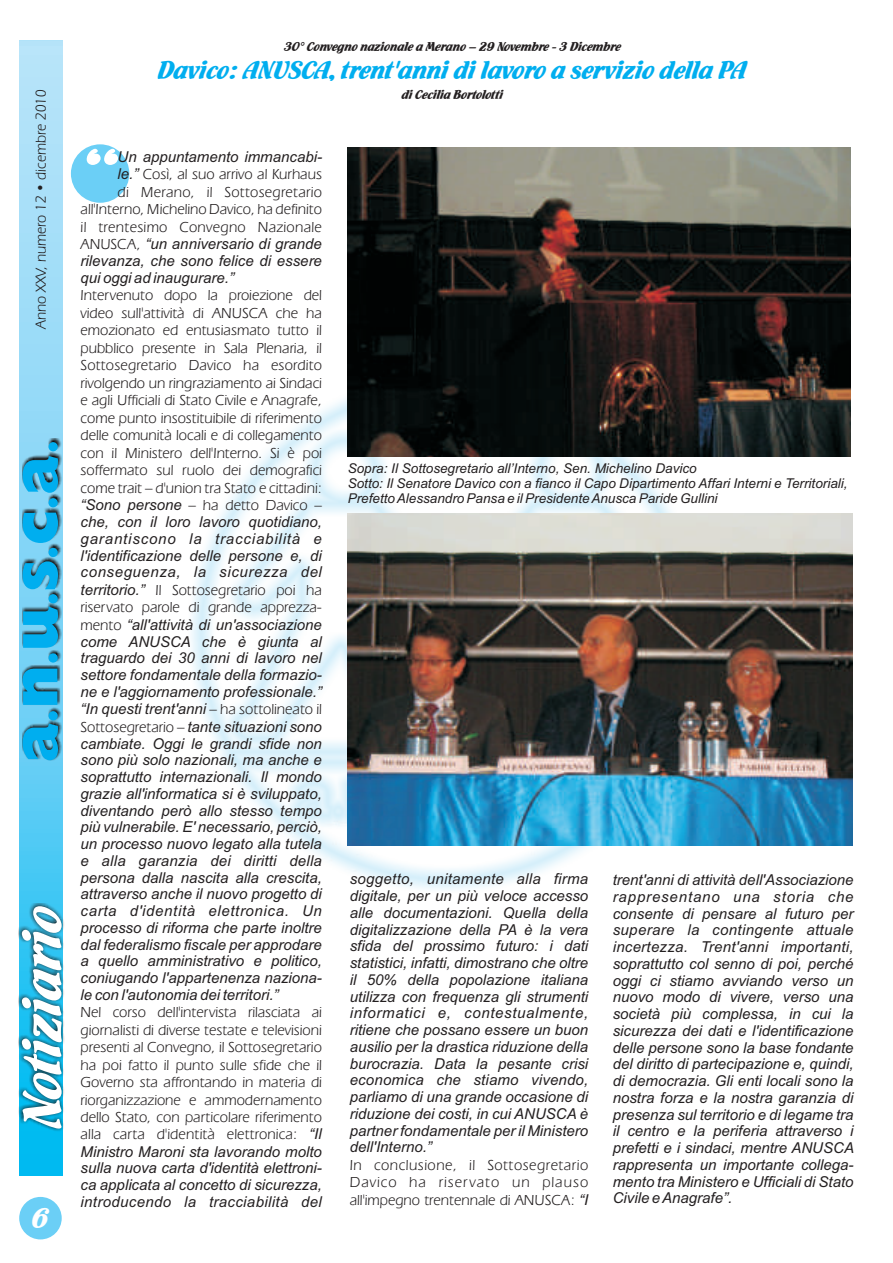
<style>
.page{position:relative;width:893px;height:1263px;background:#fff}
.page>*{position:absolute;margin:0;border:0;box-sizing:border-box;transform-origin:0 0}
.t1{font:69.9px "Flamenco D";color:#fff}
.t2{font:57.6px "Flamenco D";color:#fff}
.t3{font:30px "Flamenco D";color:#fff}
.t4{font:27px "Flamenco D";color:#00aeef}
.t5{font:italic 15px/16.8px "Arial";color:#231f20;text-align:justify}
.t6{font:15px/17.4px "Eras IT Cby BT";color:#231f20;text-align:justify}
.t7{font:15px/17.4px "Eras IT Cby BT";letter-spacing:.02em;color:#231f20;text-align:right}
.t8{font:italic 13.5px/15.1px "Arial";color:#231f20}
.t9{font:13.5px "Flamenco D";color:#231f20}
.s1{font-family:"Arial";font-style:italic}
.s2{font-family:"Eras IT Cby BT";font-style:normal}
</style>
<div class="page">
<div style="left:71px;top:144px;width:58px;height:59px;background:#6bcff6;border-radius:50%"></div>
<svg style="left:19px;top:41px;width:44px;height:1134px;background:#83d6f6"></svg>
<div style="left:19px;top:1197px;width:43px;height:42px;background:#6bcff6;border-radius:50%"></div>
<img style="left:19px;top:903px;width:46px;height:228px">
<img style="left:23px;top:438px;width:39px;height:322px">
<div style="left:48px;top:711px;width:10px;height:9px;background:#00aeef;border-radius:50%"></div>
<svg style="left:23px;top:668px;width:34px;height:37px"></svg>
<svg style="left:48px;top:653px;width:10px;height:10px"></svg>
<svg style="left:23px;top:606px;width:35px;height:42px"></svg>
<div style="left:48px;top:594px;width:10px;height:9px;background:#00aeef;border-radius:50%"></div>
<svg style="left:23px;top:561px;width:35px;height:28px"></svg>
<div style="left:48px;top:548px;width:10px;height:9px;background:#00aeef;border-radius:50%"></div>
<svg style="left:23px;top:513px;width:35px;height:30px"></svg>
<div style="left:48px;top:498px;width:10px;height:9px;background:#00aeef;border-radius:50%"></div>
<div style="left:48px;top:442px;width:10px;height:9px;background:#00aeef;border-radius:50%"></div>
<svg style="left:23px;top:723px;width:35px;height:37px"></svg>
<svg style="left:23px;top:456px;width:35px;height:37px"></svg>
<img style="left:191px;top:399px;width:514px;height:491px">
<img style="left:347px;top:147px;width:504px;height:309px">
<img style="left:348px;top:513px;width:504px;height:332px">
<p class="t6" style="left:33px;top:329px;width:241px;rotate:-90deg">Anno XXV, numero 12 • dicembre 2010</p>
<h2 class="t2" style="left:14px;top:1127px;width:225px;rotate:-90deg">Notiziario</h2>
<h3 class="t3" style="left:32px;top:1203px;width:19px">6</h3>
<p class="t9" style="left:284px;top:40px;width:338px">30° Convegno nazionale a Merano – 29 Novembre - 3 Dicembre</p>
<p class="t9" style="left:402px;top:88px;width:103px">di Cecilia Bortolotti</p>
<h3 class="t4" style="left:158px;top:57px;width:590px">Davico: ANUSCA, trent'anni di lavoro a servizio della PA</h3>
<h1 class="t1" style="left:81px;top:138px;width:38px">“</h1>
<p class="t5" style="left:118px;top:150px;width:206px">Un appuntamento immancabi-</p>
<p class="t7" style="left:81px;top:167px;width:243px"><span class="s1">le.”</span> Così, al suo arrivo al Kurhaus<br>di Merano, il Sottosegretario all'Interno, Michelino Davico, ha definito il trentesimo Convegno Nazionale</p>
<p class="t5" style="left:81px;top:237px;width:243px"><span class="s2">ANUSCA,</span> “un anniversario di grande rilevanza, che sono felice di essere qui oggi ad inaugurare.”</p>
<p class="t6" style="left:81px;top:288px;width:243px">Intervenuto dopo la proiezione del video sull'attività di ANUSCA che ha emozionato ed entusiasmato tutto il pubblico presente in Sala Plenaria, il Sottosegretario Davico ha esordito rivolgendo un ringraziamento ai Sindaci e agli Ufficiali di Stato Civile e Anagrafe, come punto insostituibile di riferimento delle comunità locali e di collegamento con il Ministero dell'Interno. Si è poi soffermato sul ruolo dei demografici come trait – d'union tra Stato e cittadini: <span class="s1">“Sono persone</span> – ha detto Davico –</p>
<p class="t5" style="left:81px;top:515px;width:243px">che, con il loro lavoro quotidiano, garantiscono la tracciabilità e l'identificazione delle persone e, di conseguenza, la sicurezza del</p>
<p class="t6" style="left:81px;top:582px;width:243px"><span class="s1">territorio.”</span> Il Sottosegretario poi ha riservato parole di grande apprezza-</p>
<p class="t5" style="left:81px;top:617px;width:243px"><span class="s2">mento</span> “all'attività di un'associazione come ANUSCA che è giunta al traguardo dei 30 anni di lavoro nel settore fondamentale della formazio&shy;ne e l'aggiornamento professionale.” “In questi trent'anni <span class="s2">– ha sottolineato il Sottosegretario –</span> tante situazioni sono cambiate. Oggi le grandi sfide non sono più solo nazionali, ma anche e soprattutto internazionali. Il mondo grazie all'informatica si è sviluppato, diventando però allo stesso tempo più vulnerabile. E' necessario, perciò, un processo nuovo legato alla tutela e alla garanzia dei diritti della persona dalla nascita alla crescita, attraverso anche il nuovo progetto di carta d'identità elettronica. Un processo di riforma che parte inoltre dal federalismo fiscale per approdare a quello amministrativo e politico, coniugando l'appartenenza naziona&shy;le con l'autonomia dei territori.”</p>
<p class="t6" style="left:81px;top:1004px;width:243px">Nel corso dell'intervista rilasciata ai giornalisti di diverse testate e televisioni presenti al Convegno, il Sottosegretario ha poi fatto il punto sulle sfide che il Governo sta affrontando in materia di riorganizzazione e ammodernamento dello Stato, con particolare riferimento alla carta d'identità elettronica: <span class="s1">“Il</span></p>
<p class="t5" style="left:81px;top:1144px;width:243px">Ministro Maroni sta lavorando molto sulla nuova carta d'identità elettroni&shy;ca applicata al concetto di sicurezza, introducendo la tracciabilità del</p>
<p class="t8" style="left:348px;top:462px;width:501px">Sopra: Il Sottosegretario all’Interno, Sen. Michelino Davico<br>Sotto: Il Senatore Davico con a fianco il Capo Dipartimento Affari Interni e Territoriali,<br>Prefetto Alessandro Pansa e il Presidente Anusca Paride Gullini</p>
<p class="t5" style="left:350px;top:872px;width:240px">soggetto, unitamente alla firma digitale, per un più veloce accesso alle documentazioni. Quella della digitalizzazione della PA è la vera sfida del prossimo futuro: i dati statistici, infatti, dimostrano che oltre il 50% della popolazione italiana utilizza con frequenza gli strumenti informatici e, contestualmente, ritiene che possano essere un buon ausilio per la drastica riduzione della burocrazia. Data la pesante crisi economica che stiamo vivendo, parliamo di una grande occasione di riduzione dei costi, in cui ANUSCA è partner fondamentale per il Ministero dell'Interno.”</p>
<p class="t6" style="left:350px;top:1157px;width:240px">In conclusione, il Sottosegretario Davico ha riservato un plauso all'impegno trentennale di ANUSCA: <span class="s1">“I</span></p>
<p class="t5" style="left:613px;top:873px;width:243px">trent'anni di attività dell'Associazione rappresentano una storia che consente di pensare al futuro per superare la contingente attuale incertezza. Trent'anni importanti, soprattutto col senno di poi, perché oggi ci stiamo avviando verso un nuovo modo di vivere, verso una società più complessa, in cui la sicurezza dei dati e l'identificazione delle persone sono la base fondante del diritto di partecipazione e, quindi, di democrazia. Gli enti locali sono la nostra forza e la nostra garanzia di presenza sul territorio e di legame tra il centro e la periferia attraverso i prefetti e i sindaci, mentre ANUSCA rappresenta un importante collega&shy;mento tra Ministero e Ufficiali di Stato Civile e Anagrafe”.</p>
</div>
